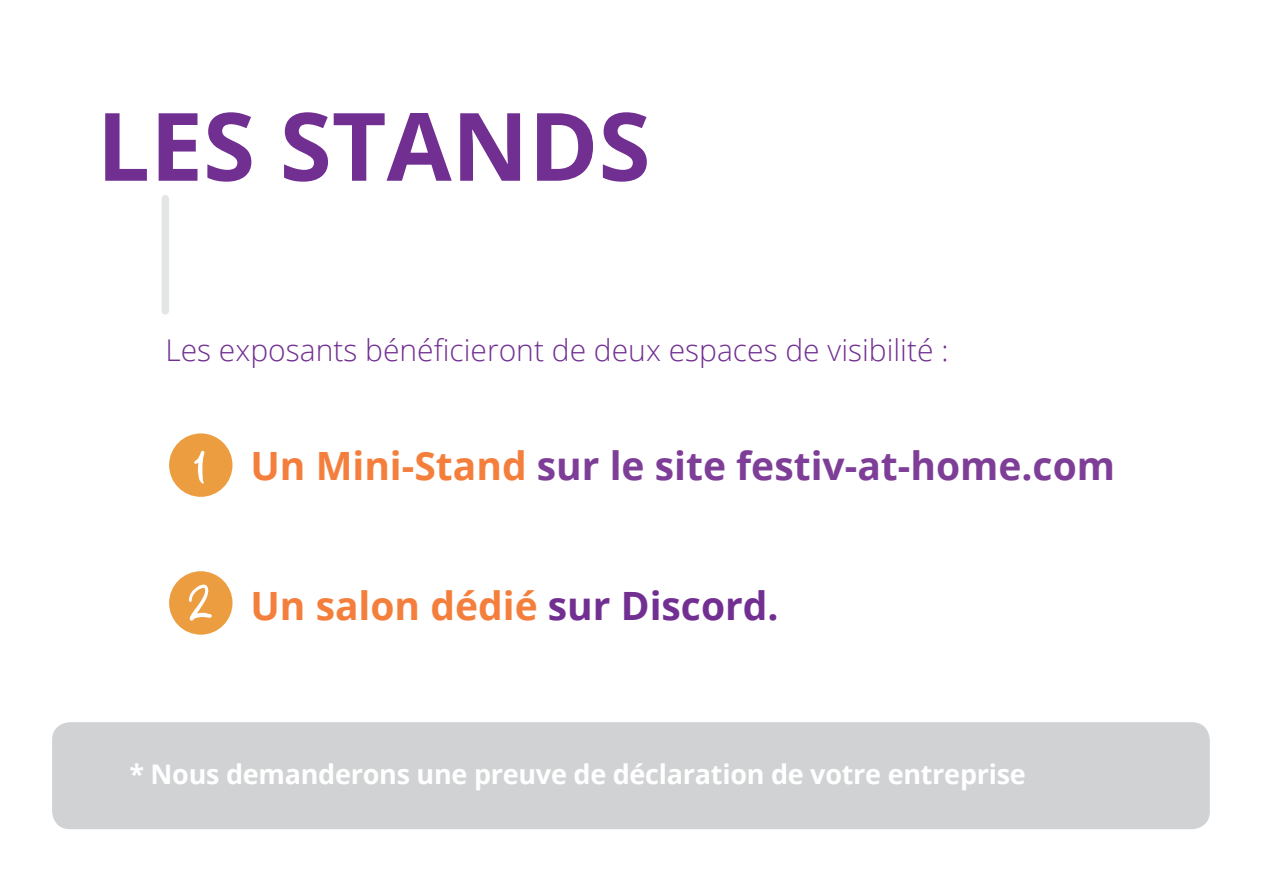
<style>
.page{position:relative;width:1263px;height:893px;background:#fff}
.page>*{position:absolute;margin:0;border:0;box-sizing:border-box;transform-origin:0 0}
.t1{font:700 94.5px "Open Sans";color:#722f92}
.t2{font:700 39px "Open Sans";color:#7e3e98}
.t3{font:700 39px "Open Sans";color:#f47f3d}
.t4{font:300 30px "Open Sans";color:#722f92}
.t5{font:700 27px "Open Sans";letter-spacing:-.01em;color:#fff}
.s1{color:#f47f3d}
.s2{color:#722f92}
</style>
<div class="page">
<div style="left:162px;top:199px;width:7px;height:112px;background:#e4e5e7"></div>
<div style="left:169px;top:433px;width:63px;height:64px;background:#eb9d40;border-radius:50%"></div>
<svg style="left:194px;top:451px;width:10px;height:33px"></svg>
<div style="left:169px;top:571px;width:63px;height:64px;background:#eb9d40;border-radius:50%"></div>
<svg style="left:189px;top:585px;width:23px;height:36px"></svg>
<div style="left:52px;top:722px;width:1158px;height:107px;background:#d1d2d4;border-radius:18px"></div>
<h1 class="t1" style="left:97px;top:80px;width:555px">LES STANDS</h1>
<p class="t4" style="left:165px;top:330px;width:785px">Les exposants bénéficieront de deux espaces de visibilité :</p>
<h2 class="t2" style="left:250px;top:438px;width:866px"><span class="s1">Un Mini-Stand</span> sur le site festiv-at-home.com</h2>
<h2 class="t3" style="left:250px;top:578px;width:530px">Un salon dédié <span class="s2">sur Discord.</span></h2>
<p class="t5" style="left:129px;top:755px;width:898px">* Nous demanderons une preuve de déclaration de votre entreprise</p>
</div>
